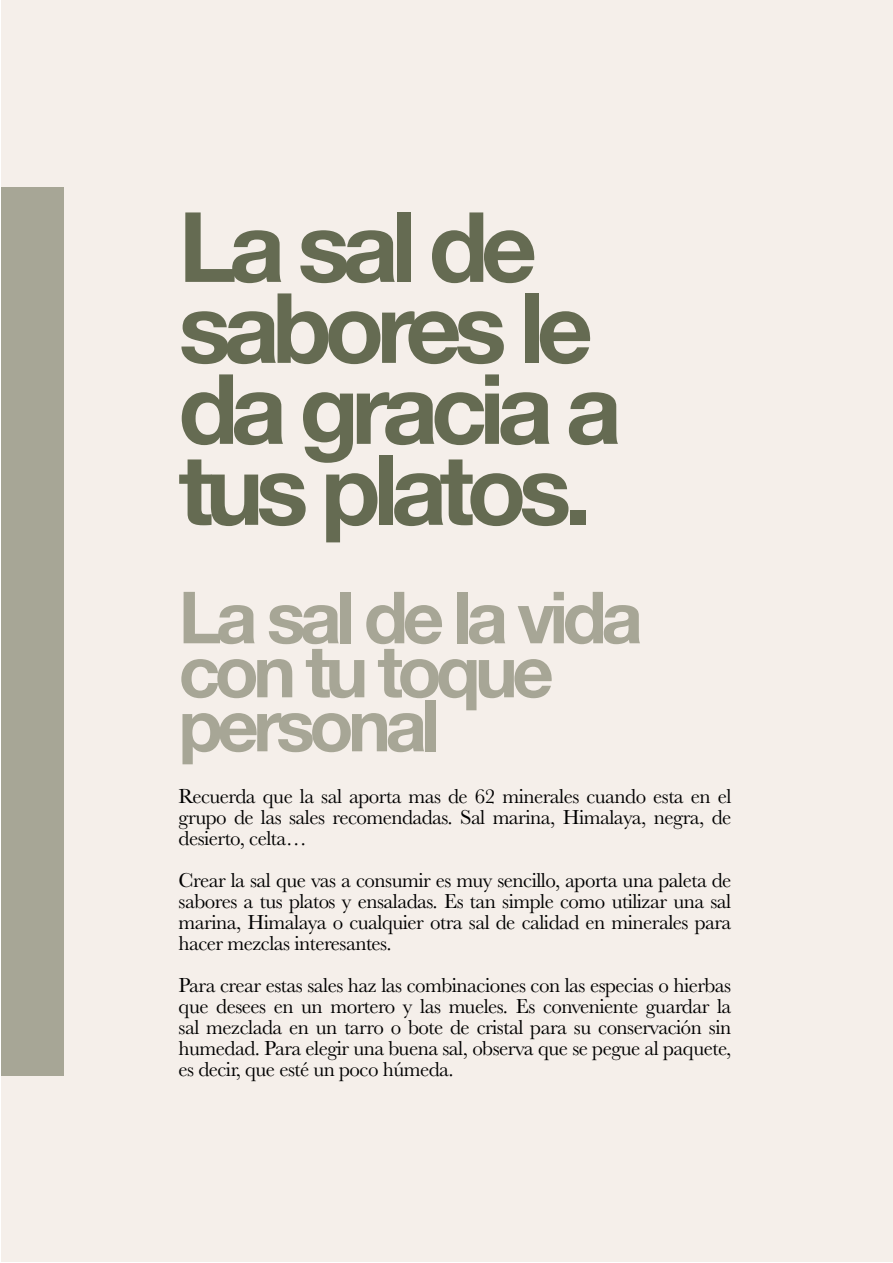
<style>
.page{position:relative;width:893px;height:1263px;background:#fff}
.page>*{position:absolute;margin:0;border:0;box-sizing:border-box;transform-origin:0 0}
.t1{font:700 97.2px/81px "Helvetica Neue";letter-spacing:-.075em;color:#656b52}
.t2{font:700 72px/54px "Helvetica Neue";letter-spacing:-.075em;color:#a7a696}
.t3{font:21px/21px "Baskerville";letter-spacing:-.025em;color:#000;text-align:justify}
</style>
<div class="page">
<div style="left:1px;top:1px;width:892px;height:1261px;background:#f5efea"></div>
<div style="left:1px;top:187px;width:63px;height:889px;background:#a7a696"></div>
<h1 class="t1" style="left:179px;top:209px;width:445px">La sal de sabores le da gracia a tus platos.</h1>
<h2 class="t2" style="left:179px;top:592px;width:466px">La sal de la vida con tu toque personal</h2>
<p class="t3" style="left:179px;top:786px;width:554px">Recuerda que la sal aporta mas de 62 minerales cuando esta en el grupo de las sales recomendadas. Sal marina, Himalaya, negra, de desierto, celta…</p>
<p class="t3" style="left:179px;top:870px;width:554px">Crear la sal que vas a consumir es muy sencillo, aporta una paleta de sabores a tus platos y ensaladas. Es tan simple como utilizar una sal marina, Himalaya o cualquier otra sal de calidad en minerales para hacer mezclas interesantes.</p>
<p class="t3" style="left:179px;top:975px;width:554px">Para crear estas sales haz las combinaciones con las especias o hierbas que desees en un mortero y las mueles. Es conveniente guardar la sal mezclada en un tarro o bote de cristal para su conservación sin humedad. Para elegir una buena sal, observa que se pegue al paquete, es decir, que esté un poco húmeda.</p>
</div>
